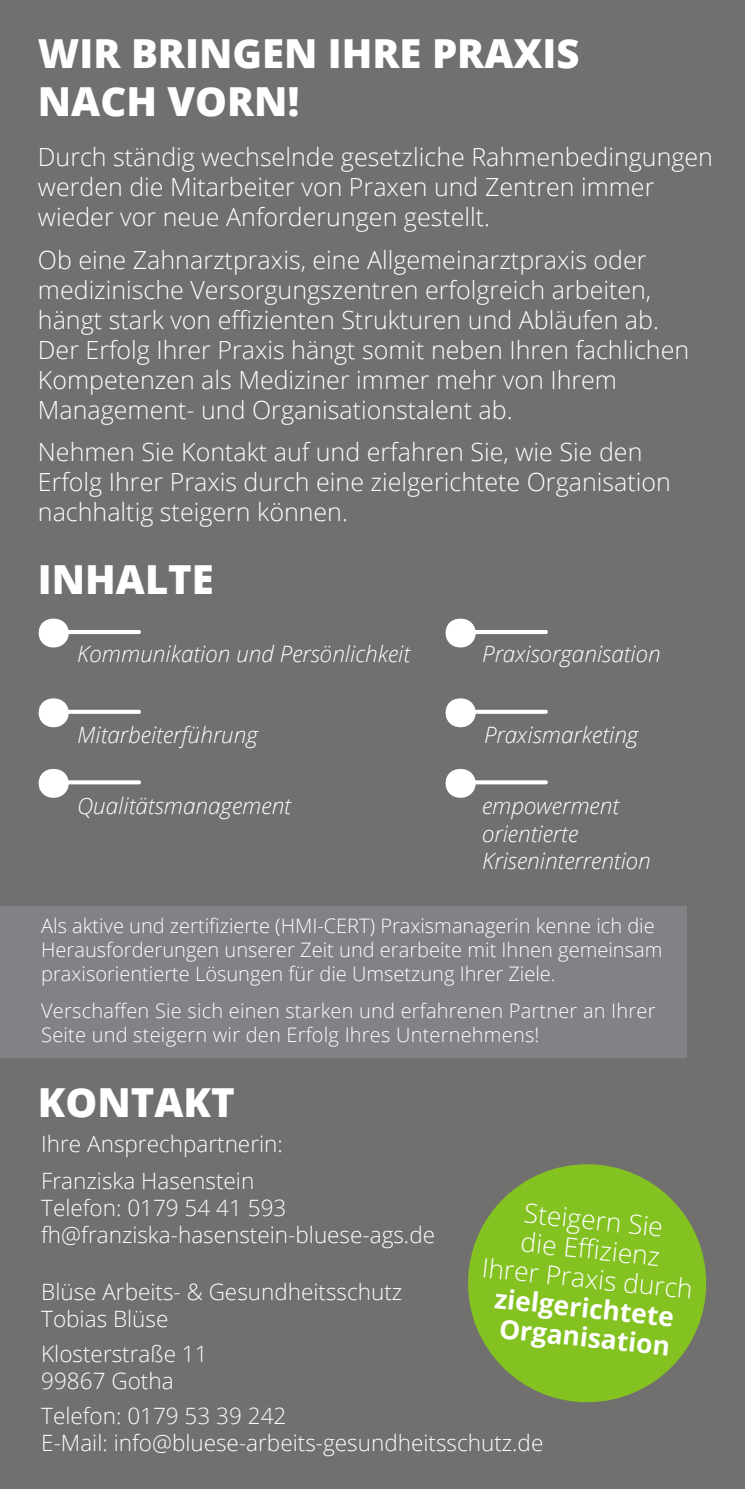
<style>
.page{position:relative;width:745px;height:1489px;background:#fff}
.page>*{position:absolute;margin:0;border:0;box-sizing:border-box;transform-origin:0 0}
.t1{font:800 40px/48px "Open Sans";color:#fff}
.t2{font:300 26.5px "Open Sans";color:#fff}
.t3{font:700 26.5px "Open Sans";color:#fff}
.t4{font:300 25px/30px "Open Sans";color:#fff}
.t5{font:300 22.5px "Open Sans";color:#fff}
.t6{font:italic 300 22.5px "Open Sans";color:#fff}
.t7{font:300 20px/24px "Open Sans";color:#fff}
</style>
<div class="page">
<div style="left:0;top:0;width:744px;height:1488px;background:#71706f"></div>
<svg style="left:39px;top:618px;width:30px;height:29px"></svg>
<hr style="left:64px;top:630px;width:75px;height:4px;background:#fff">
<svg style="left:445px;top:618px;width:30px;height:29px"></svg>
<hr style="left:471px;top:630px;width:74px;height:4px;background:#fff">
<svg style="left:445px;top:769px;width:30px;height:28px"></svg>
<svg style="left:471px;top:780px;width:74px;height:4px"></svg>
<svg style="left:39px;top:698px;width:30px;height:29px"></svg>
<svg style="left:64px;top:709px;width:75px;height:4px"></svg>
<svg style="left:39px;top:769px;width:30px;height:28px"></svg>
<svg style="left:64px;top:780px;width:75px;height:4px"></svg>
<svg style="left:445px;top:698px;width:30px;height:29px"></svg>
<svg style="left:471px;top:709px;width:74px;height:4px"></svg>
<div style="left:0;top:906px;width:685px;height:152px;background:#808285"></div>
<svg style="left:468px;top:1164px;width:238px;height:239px;fill:#83c221"></svg>
<p class="t1" style="left:38px;top:27px;width:542px">WIR BRINGEN IHRE PRAXIS<br>NACH VORN!</p>
<p class="t4" style="left:38px;top:141px;width:676px">Durch ständig wechselnde gesetzliche Rahmenbedingungen</p>
<p class="t4" style="left:38px;top:171px;width:617px">werden die Mitarbeiter von Praxen und Zentren immer</p>
<p class="t4" style="left:38px;top:201px;width:453px">wieder vor neue Anforderungen gestellt.</p>
<p class="t4" style="left:38px;top:244px;width:609px">Ob eine Zahnarztpraxis, eine Allgemeinarztpraxis oder</p>
<p class="t4" style="left:38px;top:274px;width:614px">medizinische Versorgungszentren erfolgreich arbeiten,</p>
<p class="t4" style="left:38px;top:304px;width:622px">hängt stark von effizienten Strukturen und Abläufen ab.</p>
<p class="t4" style="left:38px;top:334px;width:652px">Der Erfolg Ihrer Praxis hängt somit neben Ihren fachlichen<br>Kompetenzen als Mediziner immer mehr von Ihrem</p>
<p class="t4" style="left:38px;top:394px;width:476px">Management- und Organisationstalent ab.</p>
<p class="t4" style="left:38px;top:436px;width:605px">Nehmen Sie Kontakt auf und erfahren Sie, wie Sie den</p>
<p class="t4" style="left:38px;top:466px;width:634px">Erfolg Ihrer Praxis durch eine zielgerichtete Organisation nachhaltig steigern können.</p>
<p class="t1" style="left:38px;top:553px;width:177px">INHALTE</p>
<p class="t6" style="left:77px;top:638px;width:334px">Kommunikation und Persönlichkeit</p>
<p class="t6" style="left:482px;top:638px;width:180px">Praxisorganisation</p>
<p class="t6" style="left:77px;top:719px;width:182px">Mitarbeiterführung</p>
<p class="t6" style="left:483px;top:719px;width:156px">Praxismarketing</p>
<p class="t6" style="left:77px;top:790px;width:215px">Qualitätsmanagement</p>
<p class="t6" style="left:482px;top:790px;width:138px">empowerment</p>
<p class="t6" style="left:482px;top:817px;width:97px">orientierte</p>
<p class="t6" style="left:482px;top:845px;width:170px">Kriseninterrention</p>
<p class="t7" style="left:41px;top:913px;width:622px">Als aktive und zertifizierte (HMI-CERT) Praxismanagerin kenne ich die<br>Herausforderungen unserer Zeit und erarbeite mit Ihnen gemeinsam praxisorientierte Lösungen für die Umsetzung Ihrer Ziele.</p>
<p class="t7" style="left:41px;top:997px;width:615px">Verschaffen Sie sich einen starken und erfahrenen Partner an Ihrer<br>Seite und steigern wir den Erfolg Ihres Unternehmens!</p>
<p class="t1" style="left:38px;top:1076px;width:198px">KONTAKT</p>
<p class="t5" style="left:41px;top:1128px;width:243px">Ihre Ansprechpartnerin:</p>
<p class="t5" style="left:41px;top:1165px;width:214px">Franziska Hasenstein</p>
<p class="t5" style="left:41px;top:1192px;width:246px">Telefon: 0179 54 41 593</p>
<p class="t5" style="left:41px;top:1219px;width:395px">fh@franziska-hasenstein-bluese-ags.de</p>
<p class="t2" style="left:525px;top:1194px;width:141px;rotate:6deg">Steigern Sie</p>
<p class="t2" style="left:522px;top:1223px;width:141px;rotate:6deg">die Effi zienz</p>
<p class="t2" style="left:483px;top:1249px;width:213px;rotate:6deg">Ihrer Praxis durch</p>
<p class="t5" style="left:41px;top:1276px;width:362px">Blüse Arbeits- &amp; Gesundheitsschutz</p>
<p class="t5" style="left:41px;top:1303px;width:129px">Tobias Blüse</p>
<p class="t5" style="left:41px;top:1338px;width:168px">Klosterstraße 11</p>
<p class="t5" style="left:41px;top:1365px;width:134px">99867 Gotha</p>
<p class="t5" style="left:41px;top:1399px;width:246px">Telefon: 0179 53 39 242</p>
<p class="t5" style="left:41px;top:1426px;width:503px">E-Mail: info@bluese-arbeits-gesundheitsschutz.de</p>
<p class="t3" style="left:496px;top:1279px;width:182px;rotate:6deg">zielgerichtete</p>
<p class="t3" style="left:501px;top:1309px;width:173px;rotate:6deg">Organisation</p>
</div>
